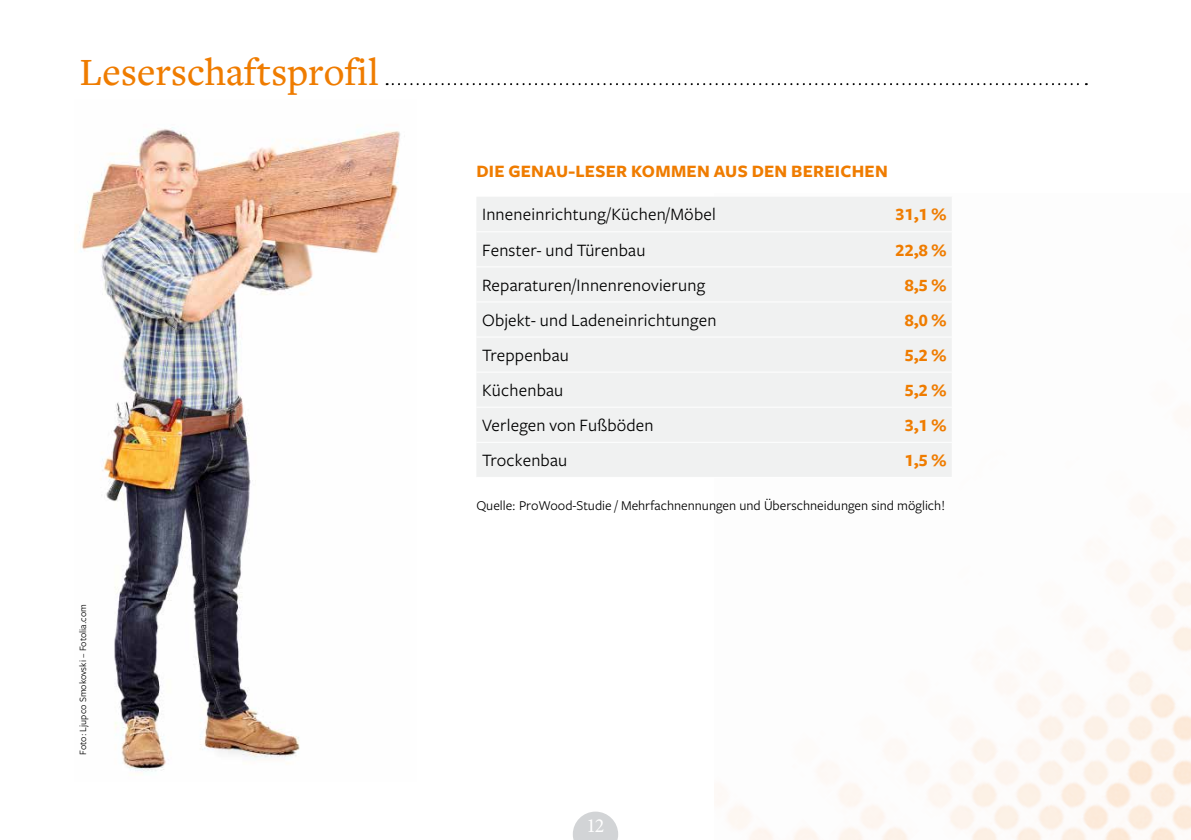
<style>
.page{position:relative;width:1191px;height:840px;background:#fff}
.page>*{position:absolute;margin:0;border:0;box-sizing:border-box;transform-origin:0 0}
.t1{font:500 40px "Freight Text Pro";color:#ef7c00}
.t2{font:20px "Minion Pro";color:#fff}
.t3{font:18px "Freight Sans Pro";letter-spacing:.01em;color:#000}
.t4{font:700 18px "Freight Sans Pro";letter-spacing:.015em;color:#ef7c00}
.t5{font:14px "Freight Sans Pro";color:#000}
.t6{font:10px "Freight Sans Pro";color:#000}
</style>
<div class="page">
<svg style="left:573px;top:811px;width:45px;height:28px"></svg>
<svg style="left:387px;top:83px;width:699px;height:2px"></svg>
<img style="left:728px;top:515px;width:463px;height:324px">
<img style="left:80px;top:127px;width:320px;height:645px">
<div style="left:477px;top:197px;width:474px;height:279px;background:#f0f1f1"></div>
<hr style="left:476px;top:231px;width:476px;height:1px;background:#fff">
<hr style="left:476px;top:266px;width:476px;height:1px;background:#fff">
<hr style="left:476px;top:301px;width:476px;height:1px;background:#fff">
<hr style="left:476px;top:336px;width:476px;height:1px;background:#fff">
<hr style="left:476px;top:371px;width:476px;height:1px;background:#fff">
<hr style="left:476px;top:406px;width:476px;height:1px;background:#fff">
<hr style="left:476px;top:441px;width:476px;height:1px;background:#fff">
<h1 class="t1" style="left:79px;top:46px;width:301px">Leserschaftsprofil</h1>
<p class="t6" style="left:76px;top:754px;width:152px;rotate:-90deg">Foto: Ljupco Smokovski – Fotolia.com</p>
<p class="t4" style="left:476px;top:158px;width:413px">DIE GENAU-LESER KOMMEN AUS DEN BEREICHEN</p>
<p class="t3" style="left:482px;top:202px;width:235px">Inneneinrichtung/Küchen/Möbel</p>
<p class="t4" style="left:895px;top:202px;width:53px">31,1 %</p>
<p class="t3" style="left:482px;top:237px;width:165px">Fenster- und Türenbau</p>
<p class="t4" style="left:895px;top:237px;width:53px">22,8 %</p>
<p class="t3" style="left:482px;top:272px;width:225px">Reparaturen/Innenrenovierung</p>
<p class="t4" style="left:904px;top:272px;width:43px">8,5 %</p>
<p class="t3" style="left:482px;top:307px;width:236px">Objekt- und Ladeneinrichtungen</p>
<p class="t4" style="left:904px;top:307px;width:43px">8,0 %</p>
<p class="t3" style="left:482px;top:343px;width:88px">Treppenbau</p>
<p class="t4" style="left:904px;top:342px;width:43px">5,2 %</p>
<p class="t3" style="left:482px;top:378px;width:83px">Küchenbau</p>
<p class="t4" style="left:904px;top:377px;width:43px">5,2 %</p>
<p class="t3" style="left:482px;top:413px;width:173px">Verlegen von Fußböden</p>
<p class="t4" style="left:904px;top:412px;width:43px">3,1 %</p>
<p class="t3" style="left:482px;top:448px;width:87px">Trockenbau</p>
<p class="t4" style="left:904px;top:447px;width:43px">1,5 %</p>
<p class="t5" style="left:476px;top:495px;width:470px">Quelle: ProWood-Studie / Mehrfachnennungen und Überschneidungen sind möglich!</p>
<p class="t2" style="left:586px;top:811px;width:20px">12</p>
</div>
